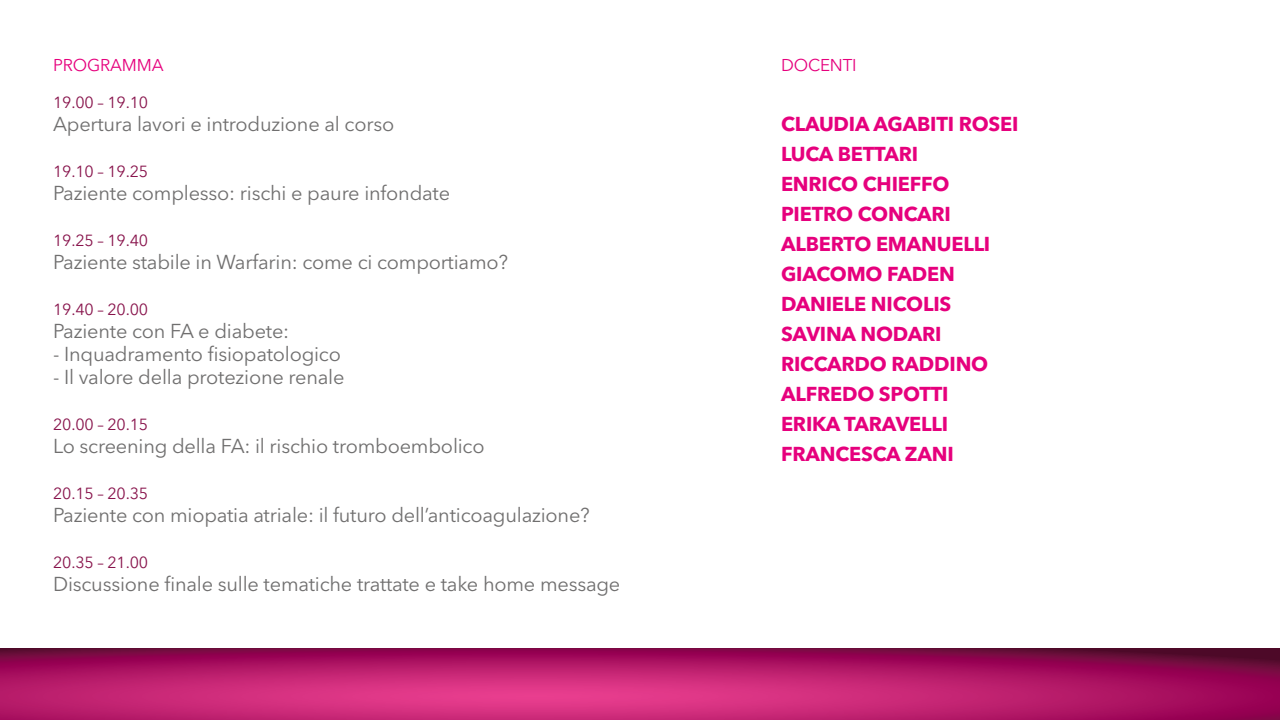
<style>
.page{position:relative;width:1280px;height:720px;background:#fff}
.page>*{position:absolute;margin:0;border:0;box-sizing:border-box;transform-origin:0 0}
.t1{font:20px "Avenir Next LT Pro";letter-spacing:-.01em;color:#706f6f}
.t2{font:700 20px/30px "Avenir Next LT Pro";letter-spacing:-.01em;color:#e6007d}
.t3{font:17px "Avenir Next LT Pro";letter-spacing:-.01em;color:#e6007d}
.t4{font:16px "Avenir Next LT Pro";letter-spacing:-.01em;color:#88144c}
</style>
<div class="page">
<svg style="left:0;top:648px;width:1280px;height:72px"></svg>
<p class="t3" style="left:53px;top:54px;width:112px">PROGRAMMA</p>
<p class="t4" style="left:53px;top:92px;width:97px">19.00 – 19.10</p>
<p class="t1" style="left:53px;top:112px;width:343px">Apertura lavori e introduzione al corso</p>
<p class="t4" style="left:53px;top:161px;width:97px">19.10 – 19.25</p>
<p class="t1" style="left:53px;top:181px;width:399px">Paziente complesso: rischi e paure infondate</p>
<p class="t4" style="left:53px;top:230px;width:97px">19.25 – 19.40</p>
<p class="t1" style="left:53px;top:250px;width:457px">Paziente stabile in Warfarin: come ci comportiamo?</p>
<p class="t4" style="left:53px;top:299px;width:97px">19.40 – 20.00</p>
<p class="t1" style="left:53px;top:319px;width:238px">Paziente con FA e diabete:</p>
<p class="t1" style="left:53px;top:342px;width:289px">- Inquadramento fisiopatologico</p>
<p class="t1" style="left:53px;top:365px;width:293px">- Il valore della protezione renale</p>
<p class="t4" style="left:53px;top:414px;width:97px">20.00 – 20.15</p>
<p class="t1" style="left:53px;top:434px;width:433px">Lo screening della FA: il rischio tromboembolico</p>
<p class="t4" style="left:53px;top:483px;width:97px">20.15 – 20.35</p>
<p class="t1" style="left:53px;top:503px;width:538px">Paziente con miopatia atriale: il futuro dell’anticoagulazione?</p>
<p class="t4" style="left:53px;top:552px;width:97px">20.35 – 21.00</p>
<p class="t1" style="left:53px;top:572px;width:569px">Discussione finale sulle tematiche trattate e take home message</p>
<p class="t3" style="left:781px;top:54px;width:77px">DOCENTI</p>
<p class="t2" style="left:781px;top:108px;width:239px">CLAUDIA AGABITI ROSEI<br>LUCA BETTARI<br>ENRICO CHIEFFO<br>PIETRO CONCARI<br>ALBERTO EMANUELLI<br>GIACOMO FADEN<br>DANIELE NICOLIS<br>SAVINA NODARI<br>RICCARDO RADDINO<br>ALFREDO SPOTTI<br>ERIKA TARAVELLI<br>FRANCESCA ZANI</p>
</div>
